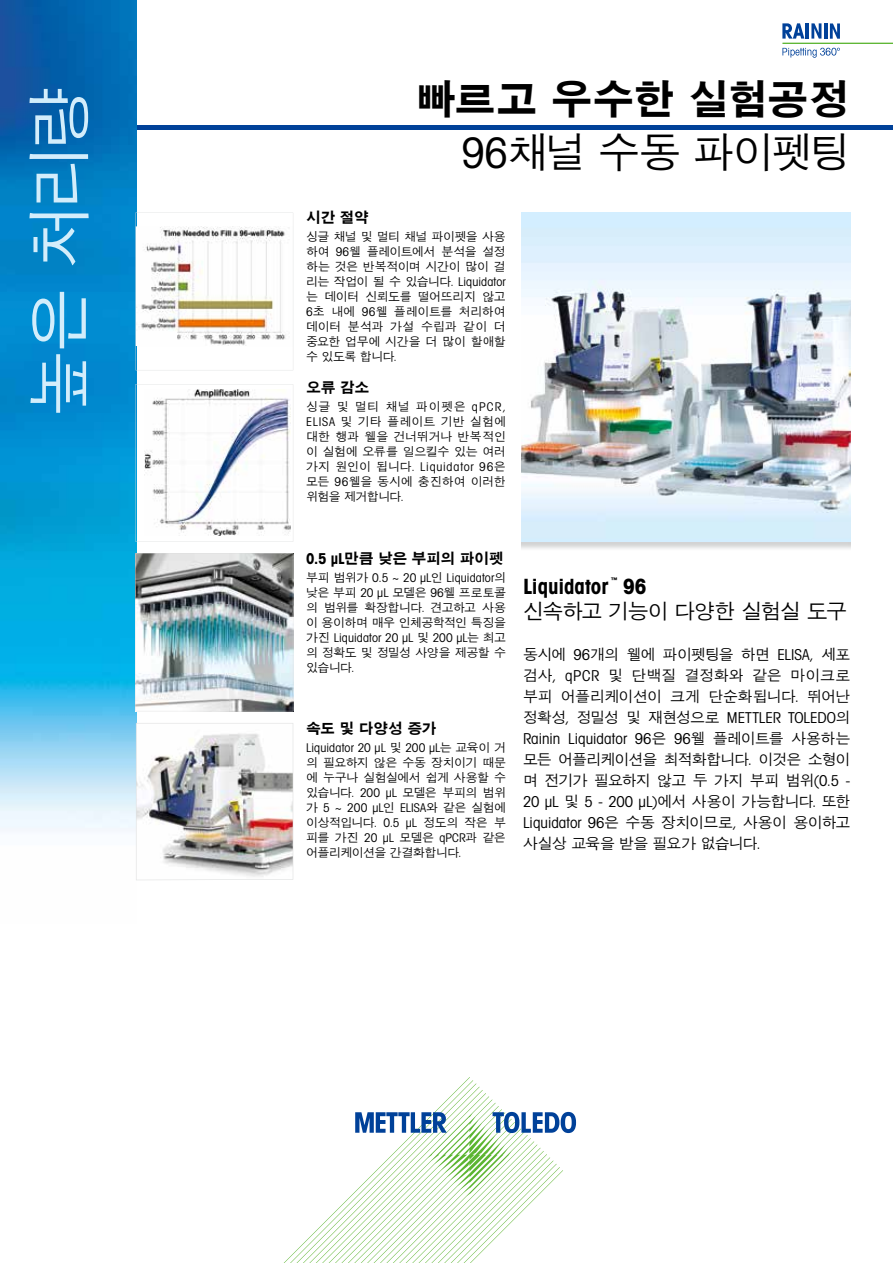
<style>
.page{position:relative;width:893px;height:1263px;background:#fff}
.page>*{position:absolute;margin:0;border:0;box-sizing:border-box;transform-origin:0 0}
.t1{font:500 66px "SM Gothic Std";color:#d3edfb}
.t2{font:700 42px/52.5px "SM Gothic Std";letter-spacing:-.035em;color:#000;text-align:right}
.t3{font:500 21px "SM Gothic Std";letter-spacing:-.075em;color:#000}
.t4{font:21px "Avant Gardefor MT Bd";letter-spacing:-.005em;color:#000}
.t5{font:500 15px/21px "SM Gothic Std";letter-spacing:-.055em;color:#000}
.t6{font:15px/21px "Avant Gardefor MT Bk";color:#000}
.t7{font:700 15px "SM Gothic Std";letter-spacing:-.035em;color:#000}
.t8{font:500 12px/15px "SM Gothic Std";letter-spacing:-.04em;color:#000;text-align:justify}
.t9{font:12px "Avant Gardefor MT Bk";letter-spacing:.01em;color:#000}
.t10{font:12px "Avant Gardefor MT Bk";letter-spacing:.065em;color:#000}
.t11{font:6.3px "Avant Gardefor MT Bd";color:#000}
.s1{font-family:"Avant Gardefor MT Bk";font-weight:400}
.s2{font-weight:500}
.s3{font-family:"SM Gothic Std";font-weight:500}
.s4{font-family:"Avant Gardefor MT Bd";font-weight:400}
</style>
<div class="page">
<div style="left:111px;top:125px;width:782px;height:5px;background:#004199"></div>
<svg style="left:284px;top:1077px;width:292px;height:186px"></svg>
<img style="left:0;top:0;width:136px;height:833px">
<img style="left:521px;top:213px;width:329px;height:329px">
<img style="left:136px;top:553px;width:157px;height:158px">
<svg style="left:136px;top:213px;width:153px;height:157px"></svg>
<svg style="left:136px;top:384px;width:157px;height:158px"></svg>
<img style="left:136px;top:723px;width:157px;height:157px">
<hr style="left:782px;top:43px;width:111px;height:1px;background:#5cb531">
<svg style="left:782px;top:23px;width:22px;height:16px"></svg>
<hr style="left:806px;top:23px;width:3px;height:16px;background:#004199">
<svg style="left:811px;top:23px;width:10px;height:16px"></svg>
<hr style="left:824px;top:23px;width:3px;height:16px;background:#004199">
<svg style="left:830px;top:23px;width:10px;height:16px"></svg>
<svg style="left:782px;top:48px;width:58px;height:10px"></svg>
<h1 class="t1" style="left:26px;top:416px;width:333px;rotate:-90deg">높은 처리량</h1>
<h2 class="t2" style="left:415px;top:77px;width:437px">빠르고 우수한 실험공정<br><span class="s1">96</span><span class="s2">채널 수동 파이펫팅</span></h2>
<p class="t7" style="left:306px;top:210px;width:64px">시간 절약</p>
<p class="t8" style="left:306px;top:230px;width:201px">싱글 채널 및 멀티 채널 파이펫을 사용 하여 <span class="s1">96</span>웰 플레이트에서 분석을 설정 하는 것은 반복적이며 시간이 많이 걸 리는 작업이 될 수 있습니다<span class="s1">. Liquidator </span>는 데이터 신뢰도를 떨어뜨리지 않고 <span class="s1">6</span>초 내에 <span class="s1">96</span>웰 플레이트를 처리하여 데이터 분석과 가설 수립과 같이 더 중요한 업무에 시간을 더 많이 할애할 수 있도록 합니다<span class="s1">.</span></p>
<p class="t7" style="left:306px;top:380px;width:65px">오류 감소</p>
<p class="t8" style="left:306px;top:400px;width:201px">싱글 및 멀티 채널 파이펫은 <span class="s1">qPCR, ELISA</span> 및 기타 플레이트 기반 실험에 대한 행과 웰을 건너뛰거나 반복적인 이 실험에 오류를 일으킬수 있는 여러</p>
<p class="t10" style="left:306px;top:460px;width:201px"><span class="s3">가지 원인이 됩니다</span>. Liquidator 96<span class="s3">은</span></p>
<p class="t8" style="left:306px;top:475px;width:201px">모든 <span class="s1">96</span>웰을 동시에 충진하여 이러한 위험을 제거합니다<span class="s1">.</span></p>
<p class="t7" style="left:306px;top:550px;width:199px"><span class="s4">0.5 µL</span>만큼 낮은 부피의 파이펫</p>
<p class="t9" style="left:306px;top:570px;width:201px"><span class="s3">부피 범위가</span> 0.5 ~ 20 μL<span class="s3">인</span> Liquidator<span class="s3">의</span></p>
<p class="t8" style="left:306px;top:586px;width:201px">낮은 부피 <span class="s1">20 µL</span> 모델은 <span class="s1">96</span>웰 프로토콜 의 범위를 확장합니다<span class="s1">.</span> 견고하고 사용 이 용이하며 매우 인체공학적인 특징을</p>
<p class="t9" style="left:306px;top:630px;width:201px"><span class="s3">가진</span> Liquidator 20 µL <span class="s3">및</span> 200 µL<span class="s3">는 최고</span></p>
<p class="t8" style="left:306px;top:646px;width:201px">의 정확도 및 정밀성 사양을 제공할 수 있습니다<span class="s1">.</span></p>
<p class="t7" style="left:306px;top:720px;width:132px">속도 및 다양성 증가</p>
<p class="t9" style="left:306px;top:740px;width:201px">Liquidator 20 µL <span class="s3">및</span> 200 µL<span class="s3">는 교육이 거</span></p>
<p class="t8" style="left:306px;top:756px;width:201px">의 필요하지 않은 수동 장치이기 때문 에 누구나 실험실에서 쉽게 사용할 수 있습니다<span class="s1">. 200 µL</span> 모델은 부피의 범위</p>
<p class="t9" style="left:306px;top:800px;width:201px"><span class="s3">가</span> 5 ~ 200 μL<span class="s3">인</span> ELISA<span class="s3">와 같은 실험에</span></p>
<p class="t8" style="left:306px;top:816px;width:201px">이상적입니다<span class="s1">. 0.5 μL</span> 정도의 작은 부 피를 가진 <span class="s1">20 μL</span> 모델은 <span class="s1">qPCR</span>과 같은 어플리케이션을 간결화합니다<span class="s1">.</span></p>
<h3 class="t4" style="left:523px;top:572px;width:87px">Liquidator</h3>
<p class="t11" style="left:611px;top:576px;width:8px">™</p>
<h3 class="t4" style="left:623px;top:572px;width:25px">96</h3>
<h3 class="t3" style="left:523px;top:600px;width:326px">신속하고 기능이 다양한 실험실 도구</h3>
<p class="t5" style="left:523px;top:645px;width:329px;text-align:justify">동시에 <span class="s1">96</span>개의 웰에 파이펫팅을 하면 <span class="s1">ELISA,</span> 세포 검사<span class="s1">, qPCR</span> 및 단백질 결정화와 같은 마이크로 부피 어플리케이션이 크게 단순화됩니다<span class="s1">.</span> 뛰어난</p>
<p class="t6" style="left:523px;top:707px;width:329px"><span class="s3">정확성</span>, <span class="s3">정밀성 및 재현성으로</span> METTLER TOLEDO<span class="s3">의<br></span>Rainin Liquidator 96<span class="s3">은</span> 96<span class="s3">웰 플레이트를 사용하는</span></p>
<p class="t5" style="left:523px;top:750px;width:329px">모든 어플리케이션을 최적화합니다<span class="s1">.</span> 이것은 소형이 며 전기가 필요하지 않고 두 가지 부피 범위<span class="s1">(0.5 -</span></p>
<p class="t6" style="left:523px;top:791px;width:329px">20 μL <span class="s3">및</span> 5 - 200 μL)<span class="s3">에서 사용이 가능합니다</span>. <span class="s3">또한</span></p>
<p class="t5" style="left:523px;top:813px;width:329px"><span class="s1">Liquidator 96</span>은 수동 장치이므로<span class="s1">,</span> 사용이 용이하고 사실상 교육을 받을 필요가 없습니다<span class="s1">.</span></p>
</div>
